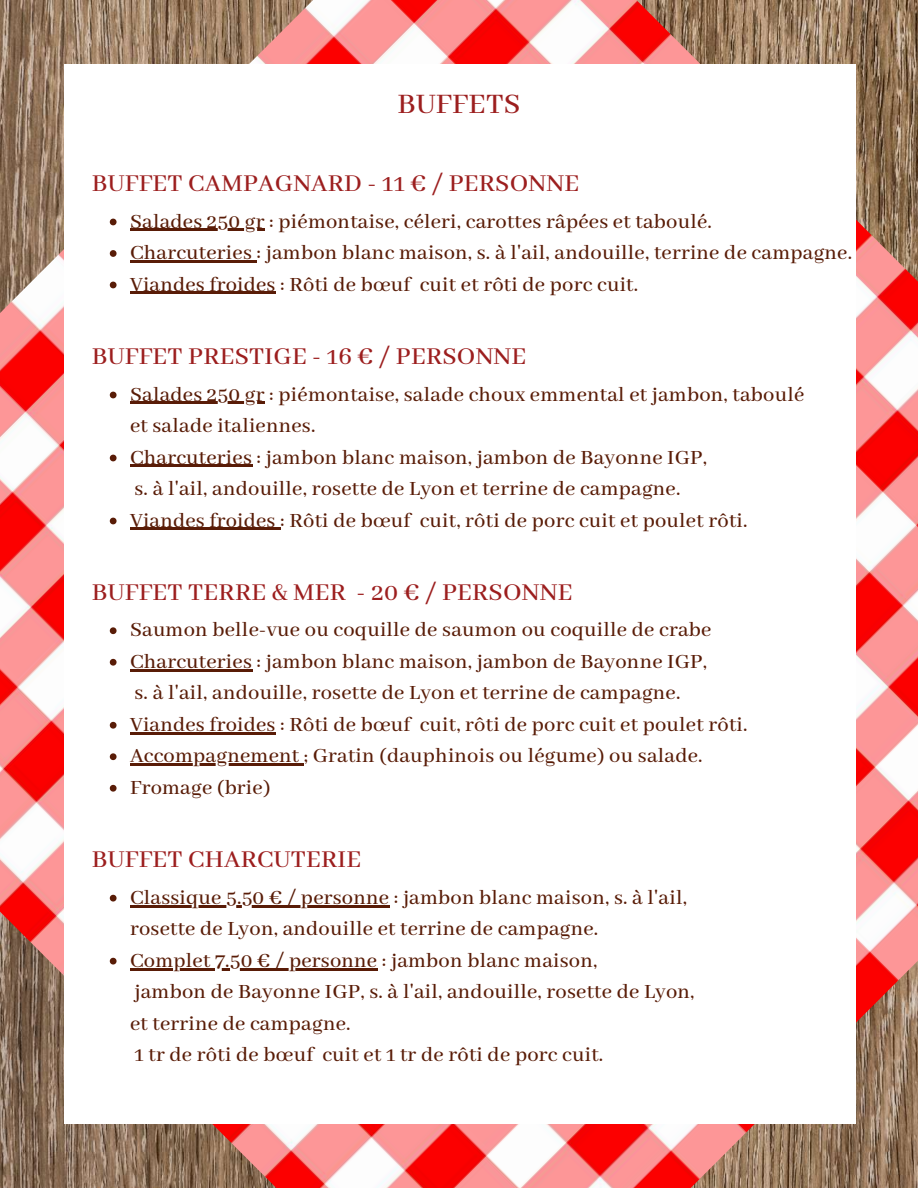
<style>
.page{position:relative;width:918px;height:1188px;background:#fff}
.page>*{position:absolute;margin:0;border:0;box-sizing:border-box;transform-origin:0 0}
.t1{font:500 31.5px "Abhaya Libre";letter-spacing:.01em;color:#9c1e1e}
.t2{font:500 27px "Abhaya Libre";letter-spacing:.01em;color:#9c1e1e}
.t3{font:500 22.5px/31.5px "Abhaya Libre";letter-spacing:.01em;color:#591c07}
</style>
<div class="page">
<img style="left:0;top:0;width:918px;height:1188px">
<div style="left:64px;top:92px;width:791px;height:1013px;background:#fff"></div>
<div style="left:64px;top:64px;width:791px;height:70px;background:#fff"></div>
<div style="left:64px;top:1062px;width:791px;height:62px;background:#fff"></div>
<svg style="left:110px;top:219px;width:7px;height:6px"></svg>
<hr style="left:130px;top:229px;width:135px;height:2px;background:#591c07">
<svg style="left:110px;top:250px;width:7px;height:7px"></svg>
<hr style="left:130px;top:260px;width:127px;height:2px;background:#591c07">
<svg style="left:110px;top:282px;width:7px;height:6px"></svg>
<hr style="left:130px;top:292px;width:146px;height:2px;background:#591c07">
<svg style="left:110px;top:627px;width:7px;height:7px"></svg>
<svg style="left:110px;top:659px;width:7px;height:7px"></svg>
<hr style="left:130px;top:669px;width:122px;height:2px;background:#591c07">
<svg style="left:110px;top:722px;width:7px;height:7px"></svg>
<hr style="left:130px;top:732px;width:146px;height:2px;background:#591c07">
<svg style="left:110px;top:753px;width:7px;height:7px"></svg>
<hr style="left:130px;top:763px;width:174px;height:3px;background:#591c07">
<svg style="left:110px;top:785px;width:7px;height:7px"></svg>
<svg style="left:110px;top:392px;width:7px;height:6px"></svg>
<hr style="left:130px;top:402px;width:135px;height:2px;background:#591c07">
<svg style="left:110px;top:455px;width:7px;height:6px"></svg>
<hr style="left:130px;top:465px;width:122px;height:2px;background:#591c07">
<svg style="left:110px;top:518px;width:7px;height:6px"></svg>
<hr style="left:130px;top:528px;width:150px;height:2px;background:#591c07">
<svg style="left:110px;top:895px;width:7px;height:7px"></svg>
<hr style="left:130px;top:905px;width:259px;height:2px;background:#591c07">
<svg style="left:110px;top:958px;width:7px;height:7px"></svg>
<hr style="left:130px;top:968px;width:247px;height:2px;background:#591c07">
<h1 class="t1" style="left:398px;top:71px;width:124px">BUFFETS</h1>
<h1 class="t1" style="left:398px;top:87px;width:124px">BUFFETS</h1>
<p class="t2" style="left:92px;top:168px;width:489px">BUFFET CAMPAGNARD - 11 € / PERSONNE</p>
<p class="t3" style="left:130px;top:206px;width:724px">Salades 250 gr : piémontaise, céleri, carottes râpées et taboulé.<br>Charcuteries : jambon blanc maison, s. à l'ail, andouille, terrine de campagne.<br>Viandes froides : Rôti de bœuf cuit et rôti de porc cuit.</p>
<p class="t2" style="left:92px;top:341px;width:436px">BUFFET PRESTIGE - 16 € / PERSONNE</p>
<p class="t3" style="left:130px;top:379px;width:676px">Salades 250 gr : piémontaise, salade choux emmental et jambon, taboulé et salade italiennes.<br>Charcuteries : jambon blanc maison, jambon de Bayonne IGP,<br>s. à l'ail, andouille, rosette de Lyon et terrine de campagne.<br>Viandes froides : Rôti de bœuf cuit, rôti de porc cuit et poulet rôti.</p>
<p class="t2" style="left:92px;top:577px;width:482px">BUFFET TERRE &amp; MER - 20 € / PERSONNE</p>
<p class="t3" style="left:130px;top:615px;width:619px">Saumon belle-vue ou coquille de saumon ou coquille de crabe Charcuteries : jambon blanc maison, jambon de Bayonne IGP,<br>s. à l'ail, andouille, rosette de Lyon et terrine de campagne.<br>Viandes froides : Rôti de bœuf cuit, rôti de porc cuit et poulet rôti.<br>Accompagnement ; Gratin (dauphinois ou légume) ou salade.<br>Fromage (brie)</p>
<p class="t2" style="left:92px;top:844px;width:271px">BUFFET CHARCUTERIE</p>
<p class="t3" style="left:130px;top:882px;width:566px">Classique 5.50 € / personne : jambon blanc maison, s. à l'ail, rosette de Lyon, andouille et terrine de campagne.<br>Complet 7.50 € / personne : jambon blanc maison,<br>jambon de Bayonne IGP, s. à l'ail, andouille, rosette de Lyon, et terrine de campagne.<br>1 tr de rôti de bœuf cuit et 1 tr de rôti de porc cuit.</p>
</div>
